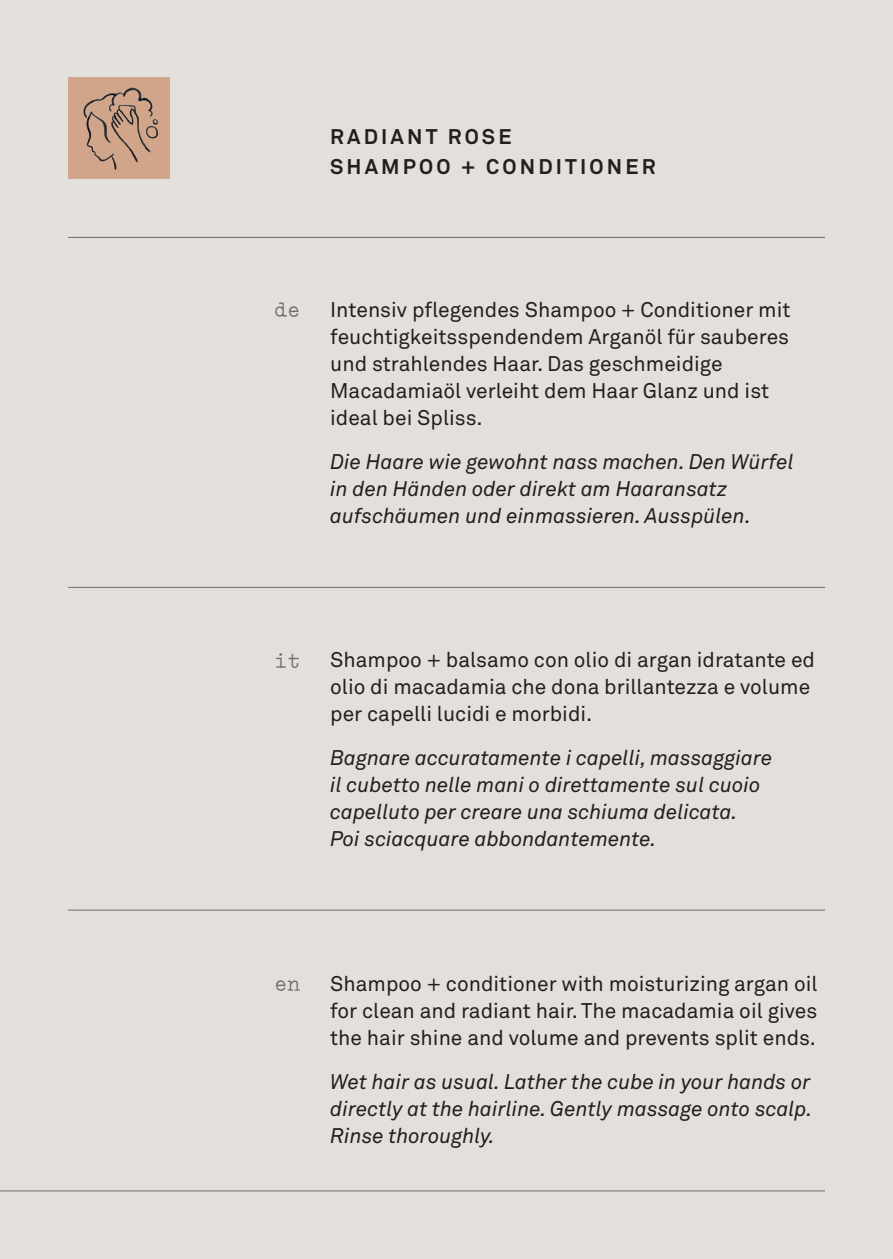
<style>
.page{position:relative;width:893px;height:1259px;background:#e3e0dc}
.page>*{position:absolute;margin:0;border:0;box-sizing:border-box;transform-origin:0 0}
.t1{font:21px/27px "Akkurat Pro";color:#231f20}
.t2{font:italic 21px/27px "Akkurat Pro";color:#231f20}
.t3{font:700 21px/30px "Akkurat Pro";letter-spacing:.15em;color:#231f20}
.t4{font:21px "Old Typewriter Reg";color:#6c6d70}
</style>
<div class="page">
<hr style="left:68px;top:587px;width:757px;height:1px;background:#6c6d70">
<hr style="left:68px;top:237px;width:757px;height:1px;background:#6c6d70">
<hr style="left:68px;top:909px;width:757px;height:1px;background:#6c6d70">
<hr style="left:0;top:1190px;width:825px;height:1px;background:#6c6d70">
<div style="left:68px;top:77px;width:101px;height:101px;background:#d1a58a"></div>
<img style="left:83px;top:87px;width:75px;height:83px">
<p class="t3" style="left:330px;top:122px;width:327px">RADIANT ROSE<br>SHAMPOO + CONDITIONER</p>
<p class="t4" style="left:275px;top:298px;width:27px">de</p>
<p class="t1" style="left:330px;top:297px;width:462px">Intensiv pflegendes Shampoo + Conditioner mit feuchtigkeitsspendendem Arganöl für sauberes und strahlendes Haar. Das geschmeidige Macadamiaöl verleiht dem Haar Glanz und ist ideal bei Spliss.</p>
<p class="t2" style="left:330px;top:449px;width:465px">Die Haare wie gewohnt nass machen. Den Würfel in den Händen oder direkt am Haaransatz aufschäumen und einmassieren. Ausspülen.</p>
<p class="t4" style="left:275px;top:648px;width:27px">it</p>
<p class="t1" style="left:330px;top:647px;width:486px">Shampoo + balsamo con olio di argan idratante ed olio di macadamia che dona brillantezza e volume per capelli lucidi e morbidi.</p>
<p class="t2" style="left:330px;top:745px;width:444px">Bagnare accuratamente i capelli, massaggiare il cubetto nelle mani o direttamente sul cuoio capelluto per creare una schiuma delicata.<br>Poi sciacquare abbondantemente.</p>
<p class="t4" style="left:275px;top:971px;width:27px">en</p>
<p class="t1" style="left:330px;top:970px;width:489px;text-align:justify">Shampoo + conditioner with moisturizing argan oil for clean and radiant hair. The macadamia oil gives the hair shine and volume and prevents split ends.</p>
<p class="t2" style="left:330px;top:1068px;width:484px;text-align:justify">Wet hair as usual. Lather the cube in your hands or directly at the hairline. Gently massage onto scalp.<br>Rinse thoroughly.</p>
</div>
